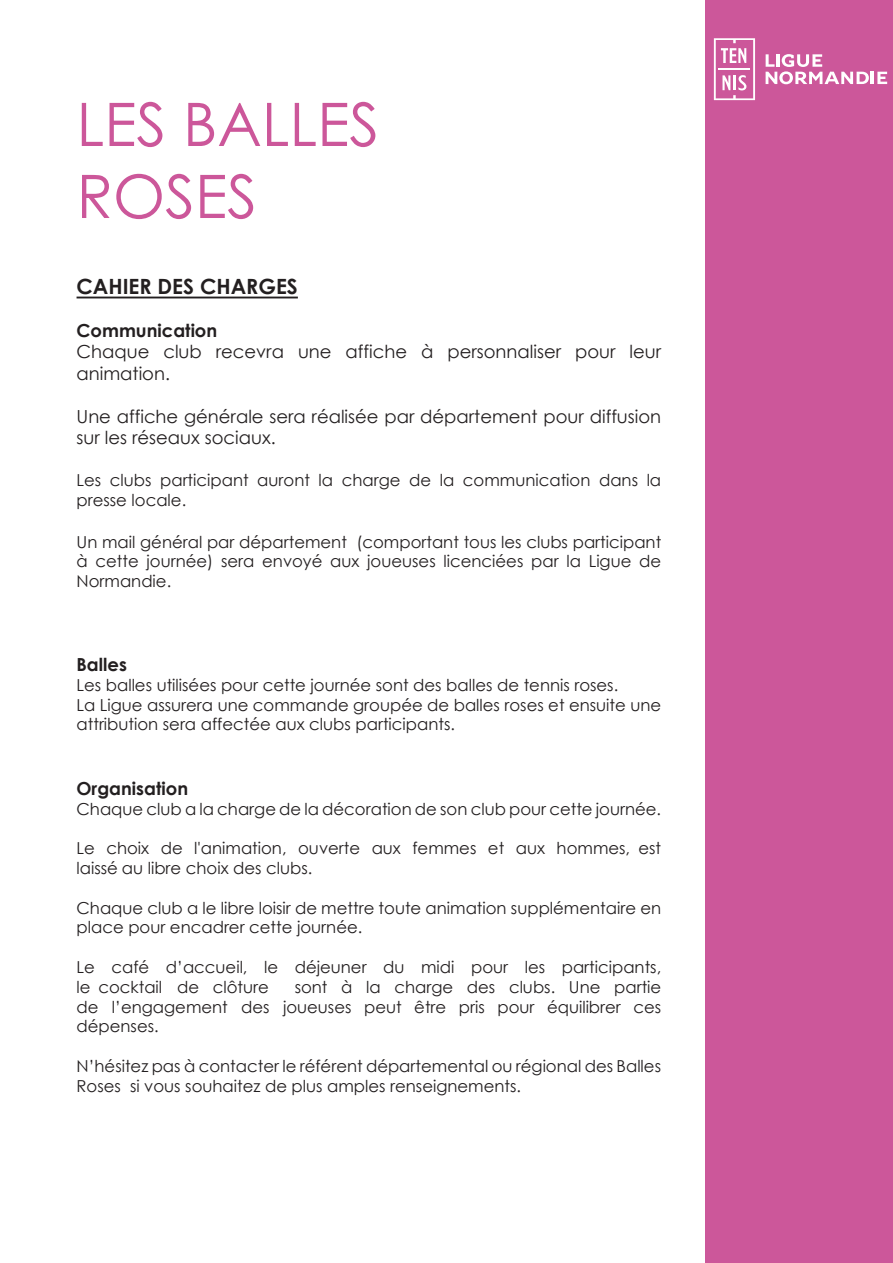
<style>
.page{position:relative;width:893px;height:1263px;background:#fff}
.page>*{position:absolute;margin:0;border:0;box-sizing:border-box;transform-origin:0 0}
.t1{font:60px/72px "Century Gothic";color:#cc579a}
.t2{font:700 21px "Century Gothic";color:#231f20}
.t3{font:18px/21.5px "Century Gothic";color:#231f20}
.t4{font:700 18px "Century Gothic";color:#231f20}
.t5{font:16.5px/19.8px "Century Gothic";color:#231f20}
</style>
<div class="page">
<div style="left:706px;top:0;width:187px;height:1263px;background:#cc579a"></div>
<svg style="left:714px;top:38px;width:41px;height:62px"></svg>
<hr style="left:719px;top:68px;width:31px;height:2px;background:#fff">
<svg style="left:766px;top:54px;width:121px;height:30px"></svg>
<hr style="left:77px;top:297px;width:221px;height:1px;background:#231f20">
<h1 class="t1" style="left:77px;top:93px;width:304px">LES BALLES<br>ROSES</h1>
<p class="t2" style="left:77px;top:276px;width:223px">CAHIER DES CHARGES</p>
<p class="t4" style="left:77px;top:322px;width:142px">Communication</p>
<p class="t3" style="left:77px;top:341px;width:586px">Chaque club recevra une affiche à personnaliser pour leur animation.</p>
<p class="t3" style="left:77px;top:405px;width:586px">Une affiche générale sera réalisée par département pour diffusion sur les réseaux sociaux.</p>
<p class="t5" style="left:77px;top:470px;width:586px">Les clubs participant auront la charge de la communication dans la presse locale.</p>
<p class="t5" style="left:77px;top:531px;width:586px;text-align:justify">Un mail général par département (comportant tous les clubs participant à cette journée) sera envoyé aux joueuses licenciées par la Ligue de Normandie.</p>
<p class="t4" style="left:77px;top:656px;width:52px">Balles</p>
<p class="t5" style="left:77px;top:676px;width:586px">Les balles utilisées pour cette journée sont des balles de tennis roses.<br>La Ligue assurera une commande groupée de balles roses et ensuite une attribution sera affectée aux clubs participants.</p>
<p class="t4" style="left:77px;top:780px;width:113px">Organisation</p>
<p class="t5" style="left:77px;top:800px;width:586px">Chaque club a la charge de la décoration de son club pour cette journée.</p>
<p class="t5" style="left:77px;top:838px;width:586px">Le choix de l'animation, ouverte aux femmes et aux hommes, est laissé au libre choix des clubs.</p>
<p class="t5" style="left:77px;top:899px;width:586px">Chaque club a le libre loisir de mettre toute animation supplémentaire en place pour encadrer cette journée.</p>
<p class="t5" style="left:77px;top:958px;width:586px">Le café d’accueil, le déjeuner du midi pour les participants, le cocktail de clôture</p>
<p class="t5" style="left:77px;top:978px;width:586px;text-align:justify;text-indent:218px">sont à la charge des clubs. Une partie de l’engagement des joueuses peut être pris pour équilibrer ces dépenses.</p>
<p class="t5" style="left:77px;top:1057px;width:586px">N’hésitez pas à contacter le référent départemental ou régional des Balles<br>Roses si vous souhaitez de plus amples renseignements.</p>
</div>
